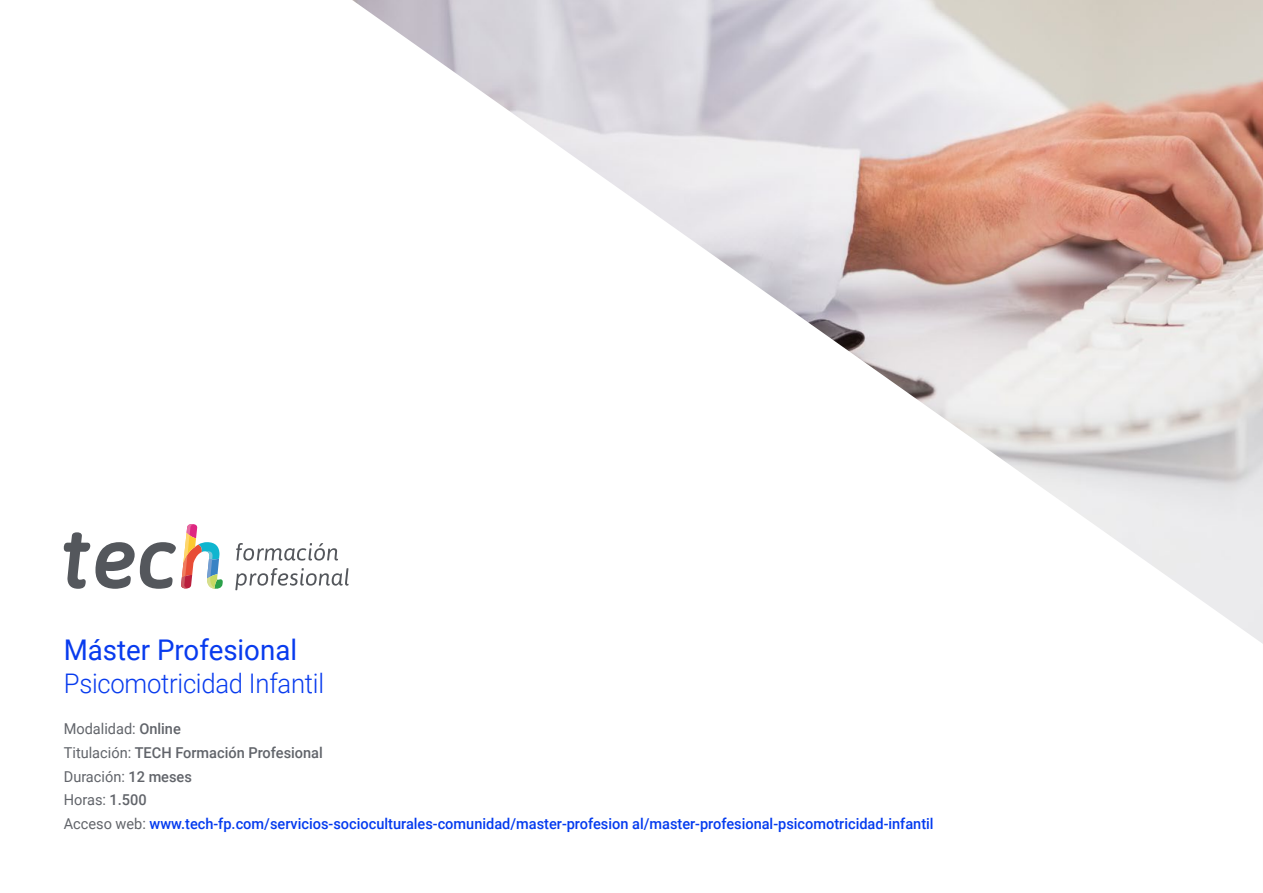
<style>
.page{position:relative;width:1263px;height:893px;background:#fff}
.page>*{position:absolute;margin:0;border:0;box-sizing:border-box;transform-origin:0 0}
.t1{font:28.5px "Roboto";color:#083bee}
.t2{font:300 27px "Roboto";letter-spacing:-.01em;color:#083bee;scale:.95 1}
.t3{font:500 15px/23.7px "Roboto";color:#043bef}
.s1{font-weight:400;color:#61646a}
.s2{color:#61646a}
</style>
<div class="page">
<img style="left:352px;top:0;width:911px;height:644px">
<svg style="left:64px;top:524px;width:159px;height:65px"></svg>
<svg style="left:236px;top:543px;width:102px;height:18px"></svg>
<svg style="left:235px;top:568px;width:114px;height:22px"></svg>
<h1 class="t1" style="left:64px;top:630px;width:235px">Máster Profesional</h1>
<h2 class="t2" style="left:64px;top:665px;width:275px">Psicomotricidad Infantil</h2>
<p class="t3" style="left:64px;top:716px;width:871px"><span class="s1">Modalidad:</span> <span class="s2">Online<br></span><span class="s1">Titulación:</span> <span class="s2">TECH Formación Profesional<br></span><span class="s1">Duración:</span> <span class="s2">12 meses<br></span><span class="s1">Horas:</span> <span class="s2">1.500<br></span><span class="s1">Acceso web:</span> www.tech-fp.com/servicios-socioculturales-comunidad/master-profesion al/master-profesional-psicomotricidad-infantil</p>
</div>
